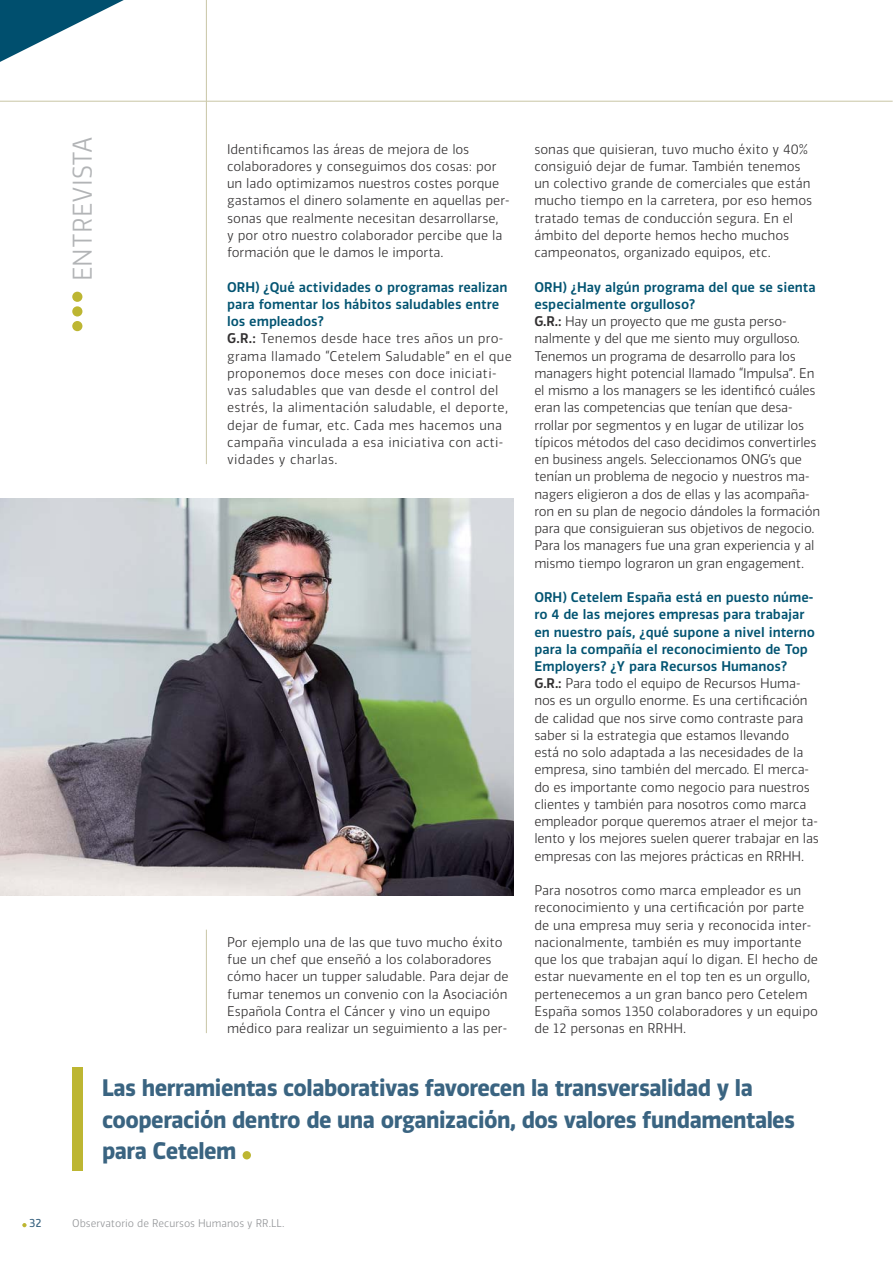
<style>
.page{position:relative;width:893px;height:1263px;background:#fff}
.page>*{position:absolute;margin:0;border:0;box-sizing:border-box;transform-origin:0 0}
.t1{font:300 25.5px "Vinkel";color:#b2b4b6}
.t2{font:700 22.5px/31.5px "Vinkel";letter-spacing:-.02em;color:#3a6481}
.t3{font:300 13.2px/17.2px "Vinkel";letter-spacing:-.01em;color:#323031}
.t4{font:300 13.2px/17.2px "Vinkel";letter-spacing:.02em;color:#323031}
.t5{font:11.25px "Vinkel";color:#3a6481}
.t6{font:300 10.5px "Vinkel";color:#939598}
.s1{font-weight:500;color:#035472}
.s2{font-weight:500}
</style>
<div class="page">
<svg style="left:22px;top:1223px;width:5px;height:4px"></svg>
<svg style="left:0;top:0;width:124px;height:62px"></svg>
<hr style="left:0;top:101px;width:893px;height:1px;background:#cecbaf">
<div style="left:243px;top:1151px;width:8px;height:8px;background:#bdb632;border-radius:50%"></div>
<div style="left:72px;top:1068px;width:11px;height:103px;background:#bdb632"></div>
<hr style="left:206px;top:0;width:1px;height:464px;background:#cecbaf">
<hr style="left:206px;top:930px;width:1px;height:103px;background:#cecbaf">
<div style="left:72px;top:321px;width:10px;height:10px;background:#bdb632;border-radius:50%"></div>
<div style="left:72px;top:306px;width:10px;height:11px;background:#bdb632;border-radius:50%"></div>
<div style="left:72px;top:292px;width:10px;height:10px;background:#bdb632;border-radius:50%"></div>
<img style="left:0;top:499px;width:513px;height:396px">
<h1 class="t1" style="left:72px;top:281px;width:146px;rotate:-90deg">ENTREVISTA</h1>
<p class="t3" style="left:227px;top:141px;width:284px">Identificamos las áreas de mejora de los colaboradores y conseguimos dos cosas: por un lado optimizamos nuestros costes porque gastamos el dinero solamente en aquellas per&shy;sonas que realmente necesitan desarrollarse,<br>y por otro nuestro colaborador percibe que la formación que le damos le importa.</p>
<p class="t4" style="left:227px;top:279px;width:286px"><span class="s1">ORH) ¿Qué actividades o programas realizan para fomentar los hábitos saludables entre los empleados?<br></span><span class="s2">G.R.:</span> Tenemos desde hace tres años un pro&shy;grama llamado “Cetelem Saludable” en el que proponemos doce meses con doce iniciati&shy;vas saludables que van desde el control del estrés, la alimentación saludable, el deporte, dejar de fumar, etc. Cada mes hacemos una campaña vinculada a esa iniciativa con acti&shy;vidades y charlas.</p>
<p class="t3" style="left:227px;top:934px;width:283px">Por ejemplo una de las que tuvo mucho éxito fue un chef que enseñó a los colaboradores cómo hacer un tupper saludable. Para dejar de fumar tenemos un convenio con la Asociación Española Contra el Cáncer y vino un equipo médico para realizar un seguimiento a las per-</p>
<p class="t3" style="left:534px;top:141px;width:279px">sonas que quisieran, tuvo mucho éxito y 40% consiguió dejar de fumar. También tenemos un colectivo grande de comerciales que están mucho tiempo en la carretera, por eso hemos tratado temas de conducción segura. En el ámbito del deporte hemos hecho muchos campeonatos, organizado equipos, etc.</p>
<p class="t3" style="left:534px;top:279px;width:287px"><span class="s1">ORH) ¿Hay algún programa del que se sienta especialmente orgulloso?<br></span><span class="s2">G.R.:</span> Hay un proyecto que me gusta perso&shy;nalmente y del que me siento muy orgulloso.<br>Tenemos un programa de desarrollo para los managers hight potencial llamado “Impulsa”. En el mismo a los managers se les identificó cuáles eran las competencias que tenían que desa&shy;rrollar por segmentos y en lugar de utilizar los típicos métodos del caso decidimos convertirles en business angels. Seleccionamos ONG’s que tenían un problema de negocio y nuestros ma&shy;nagers eligieron a dos de ellas y las acompaña&shy;ron en su plan de negocio dándoles la formación para que consiguieran sus objetivos de negocio.<br>Para los managers fue una gran experiencia y al mismo tiempo lograron un gran engagement.</p>
<p class="t3" style="left:534px;top:589px;width:286px"><span class="s1">ORH) Cetelem España está en puesto núme&shy;ro 4 de las mejores empresas para trabajar en nuestro país, ¿qué supone a nivel interno para la compañía el reconocimiento de Top Employers? ¿Y para Recursos Humanos?<br></span><span class="s2">G.R.:</span> Para todo el equipo de Recursos Huma&shy;nos es un orgullo enorme. Es una certificación de calidad que nos sirve como contraste para saber si la estrategia que estamos llevando<br>está no solo adaptada a las necesidades de la empresa, sino también del mercado. El merca&shy;do es importante como negocio para nuestros clientes y también para nosotros como marca empleador porque queremos atraer el mejor ta&shy;lento y los mejores suelen querer trabajar en las empresas con las mejores prácticas en RRHH.</p>
<p class="t3" style="left:534px;top:883px;width:285px">Para nosotros como marca empleador es un reconocimiento y una certificación por parte de una empresa muy seria y reconocida inter&shy;nacionalmente, también es muy importante que los que trabajan aquí lo digan. El hecho de estar nuevamente en el top ten es un orgullo, pertenecemos a un gran banco pero Cetelem España somos 1350 colaboradores y un equipo de 12 personas en RRHH.</p>
<h2 class="t2" style="left:102px;top:1074px;width:694px">Las herramientas colaborativas favorecen la transversalidad y la cooperación dentro de una organización, dos valores fundamentales para Cetelem</h2>
<p class="t5" style="left:29px;top:1217px;width:14px">32</p>
<p class="t6" style="left:72px;top:1219px;width:214px">Observatorio de Recursos Humanos y RR.LL.</p>
</div>
